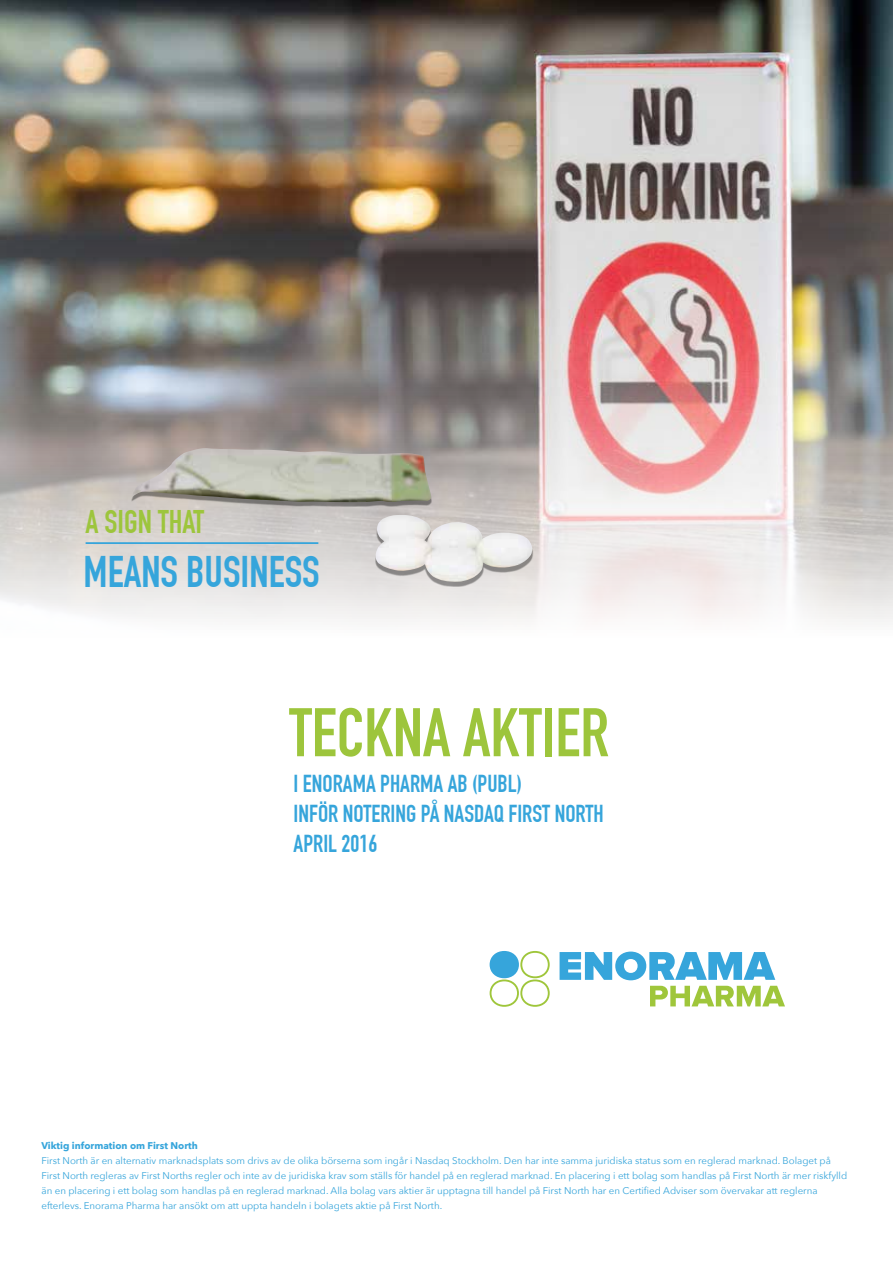
<style>
.page{position:relative;width:893px;height:1263px;background:#fff}
.page>*{position:absolute;margin:0;border:0;box-sizing:border-box;transform-origin:0 0}
.t1{font:700 67.5px "DIN Condensed";color:#9dc53c}
.t2{font:700 43.35px "DIN Condensed";color:#36a5db}
.t3{font:700 32.1px "DIN Condensed";color:#9dc53c}
.t4{font:700 24px/30px "DIN Condensed";color:#36a5db}
.t5{font:9.75px/14.9px "Avenir Next";color:#36a5db}
.t6{font:700 9.75px "Avenir Next";color:#36a5db}
</style>
<div class="page">
<img style="left:0;top:0;width:893px;height:622px">
<svg style="left:520px;top:951px;width:30px;height:56px"></svg>
<div style="left:491px;top:952px;width:27px;height:25px;background:#36a5db;border-radius:50%"></div>
<div style="left:490px;top:951px;width:29px;height:27px;border:2px solid #36a5db;border-radius:50%"></div>
<div style="left:490px;top:979px;width:29px;height:28px;border:2px solid #9fc63b;border-radius:50%"></div>
<svg style="left:560px;top:951px;width:215px;height:29px"></svg>
<svg style="left:650px;top:986px;width:135px;height:20px"></svg>
<div style="left:131px;top:451px;width:301px;height:56px;background:#000;opacity:.4"></div>
<img style="left:131px;top:448px;width:301px;height:54px">
<div style="left:375px;top:518px;width:158px;height:69px;background:#000;opacity:.4"></div>
<img style="left:376px;top:515px;width:156px;height:67px">
<hr style="left:86px;top:542px;width:232px;height:2px;background:#36a5db">
<h3 class="t3" style="left:86px;top:503px;width:120px">A SIGN THAT</h3>
<h2 class="t2" style="left:84px;top:546px;width:238px">MEANS BUSINESS</h2>
<h1 class="t1" style="left:289px;top:693px;width:321px">TECKNA AKTIER</h1>
<h3 class="t4" style="left:294px;top:769px;width:311px">I ENORAMA PHARMA AB (PUBL)<br>INFÖR NOTERING PÅ NASDAQ FIRST NORTH<br>APRIL 2016</h3>
<p class="t6" style="left:41px;top:1137px;width:158px">Viktig information om First North</p>
<p class="t5" style="left:41px;top:1153px;width:807px">First North är en alternativ marknadsplats som drivs av de olika börserna som ingår i Nasdaq Stockholm. Den har inte samma juridiska status som en reglerad marknad. Bolaget på First North regleras av First Norths regler och inte av de juridiska krav som ställs för handel på en reglerad marknad. En placering i ett bolag som handlas på First North är mer riskfylld än en placering i ett bolag som handlas på en reglerad marknad. Alla bolag vars aktier är upptagna till handel på First North har en Certified Adviser som övervakar att reglerna efterlevs. Enorama Pharma har ansökt om att uppta handeln i bolagets aktie på First North.</p>
</div>
